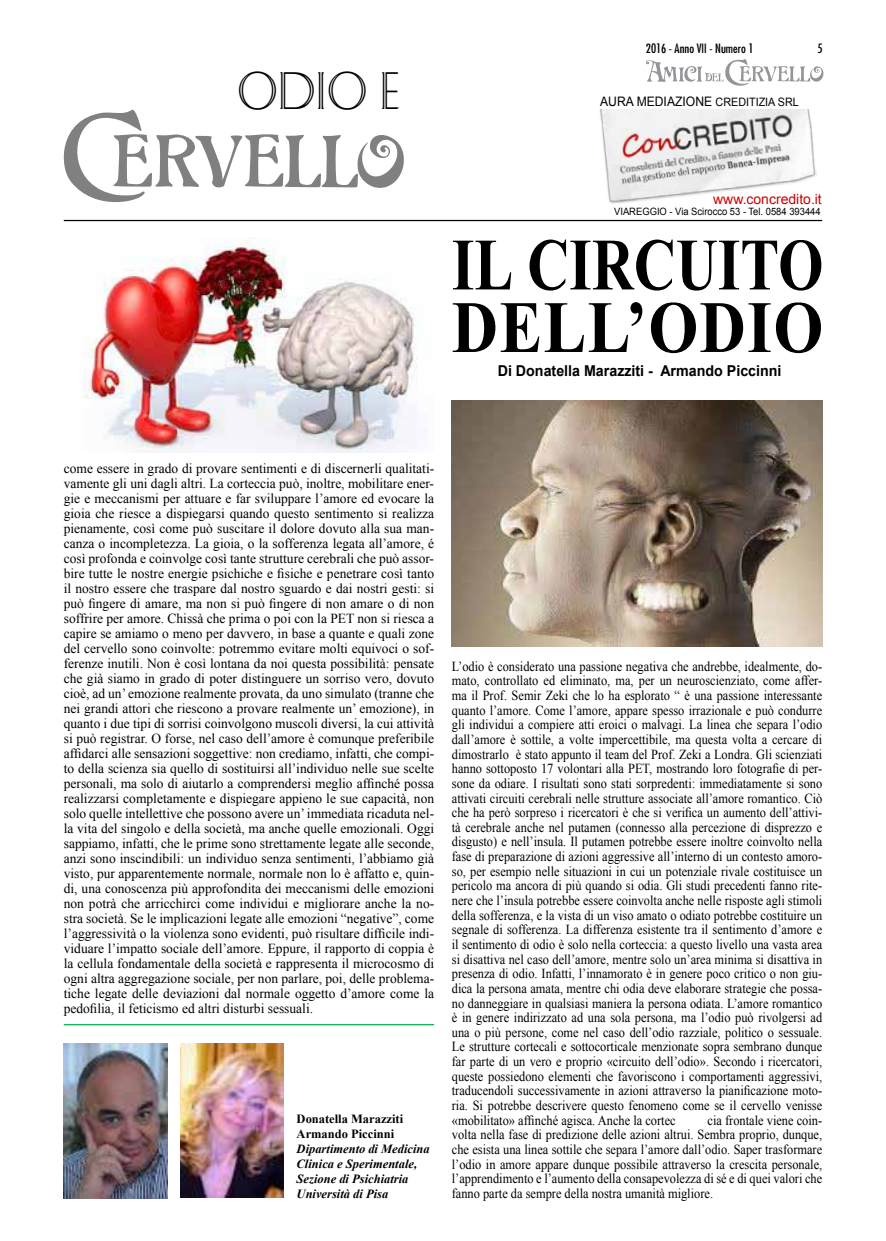
<style>
.page{position:relative;width:886px;height:1241px;background:#fff}
.page>*{position:absolute;margin:0;border:0;box-sizing:border-box;transform-origin:0 0}
.t1{font:700 73.62px/62.5px "Times New Roman";letter-spacing:.01em;color:#000;scale:.79 1}
.t2{font:53.5px "Delphian ATT";color:#000;scale:.93 1}
.t3{font:700 15px "Arial";color:#000;scale:.95 1}
.t4{font:14px "Arial";color:#c00}
.t5{font:13.75px/14.6px "Times New Roman";color:#000;text-align:justify;scale:.9 1}
.t6{font:13.75px/15px "Times New Roman";color:#000;text-align:justify}
.t7{font:13.12px "Arial";color:#000;scale:.93 1}
.t8{font:italic 700 12.5px/15px "Times New Roman";color:#000}
.t9{font:700 12.5px/15px "Times New Roman";color:#000}
.t10{font:condensed 12.5px "Futura";color:#000}
.t11{font:10.12px "Arial";color:#000;scale:.93 1}
.s1{font-size:11.62px}
</style>
<div class="page">
<svg style="left:646px;top:59px;width:178px;height:27px"></svg>
<hr style="left:64px;top:220px;width:758px;height:1px;background:#000">
<svg style="left:63px;top:109px;width:341px;height:93px"></svg>
<img style="left:83px;top:237px;width:334px;height:215px">
<img style="left:180px;top:1043px;width:103px;height:154px">
<img style="left:64px;top:1043px;width:103px;height:155px">
<img style="left:452px;top:400px;width:370px;height:246px">
<hr style="left:64px;top:1023px;width:370px;height:2px;background:#00ac4e">
<img style="left:599px;top:109px;width:218px;height:95px">
<h2 class="t2" style="left:237px;top:62px;width:177px">ODIO E</h2>
<p class="t10" style="left:646px;top:41px;width:109px">2016 - Anno VII - Numero 1</p>
<p class="t10" style="left:817px;top:41px;width:6px">5</p>
<p class="t7" style="left:600px;top:93px;width:215px">AURA MEDIAZIONE <span class="s1">CREDITIZIA SRL</span></p>
<p class="t4" style="left:713px;top:190px;width:110px">WWW.CONCREDITO.IT</p>
<p class="t11" style="left:614px;top:205px;width:224px">VIAREGGIO - VIA SCIROCCO 53 - TEL. 0584 393444</p>
<h1 class="t1" style="left:452px;top:232px;width:331px">IL CIRCUITO<br>DELL’ODIO</h1>
<p class="t3" style="left:498px;top:360px;width:300px">Di Donatella Marazziti - Armando Piccinni</p>
<p class="t6" style="left:64px;top:460px;width:372px">come essere in grado di provare sentimenti e di discernerli qualitati&shy;vamente gli uni dagli altri. La corteccia può, inoltre, mobilitare ener&shy;gie e meccanismi per attuare e far sviluppare l’amore ed evocare la gioia che riesce a dispiegarsi quando questo sentimento si realizza pienamente, così come può suscitare il dolore dovuto alla sua man&shy;canza o incompletezza. La gioia, o la sofferenza legata all’amore, é così profonda e coinvolge così tante strutture cerebrali che può assor&shy;bire tutte le nostre energie psichiche e fisiche e penetrare così tanto il nostro essere che traspare dal nostro sguardo e dai nostri gesti: si può fingere di amare, ma non si può fingere di non amare o di non soffrire per amore. Chissà che prima o poi con la PET non si riesca a capire se amiamo o meno per davvero, in base a quante e quali zone del cervello sono coinvolte: potremmo evitare molti equivoci o sof&shy;ferenze inutili. Non è così lontana da noi questa possibilità: pensate che già siamo in grado di poter distinguere un sorriso vero, dovuto cioè, ad un’ emozione realmente provata, da uno simulato (tranne che nei grandi attori che riescono a provare realmente un’ emozione), in quanto i due tipi di sorrisi coinvolgono muscoli diversi, la cui attività si può registrar. O forse, nel caso dell’amore è comunque preferibile affidarci alle sensazioni soggettive: non crediamo, infatti, che compi&shy;to della scienza sia quello di sostituirsi all’individuo nelle sue scelte personali, ma solo di aiutarlo a comprendersi meglio affinché possa realizzarsi completamente e dispiegare appieno le sue capacità, non solo quelle intellettive che possono avere un’ immediata ricaduta nel&shy;la vita del singolo e della società, ma anche quelle emozionali. Oggi sappiamo, infatti, che le prime sono strettamente legate alle seconde, anzi sono inscindibili: un individuo senza sentimenti, l’abbiamo già visto, pur apparentemente normale, normale non lo è affatto e, quin&shy;di, una conoscenza più approfondita dei meccanismi delle emozioni non potrà che arricchirci come individui e migliorare anche la no&shy;stra società. Se le implicazioni legate alle emozioni “negative”, come l’aggressività o la violenza sono evidenti, può risultare difficile indi&shy;viduare l’impatto sociale dell’amore. Eppure, il rapporto di coppia è la cellula fondamentale della società e rappresenta il microcosmo di ogni altra aggregazione sociale, per non parlare, poi, delle problema&shy;tiche legate delle deviazioni dal normale oggetto d’amore come la pedofilia, il feticismo ed altri disturbi sessuali.</p>
<p class="t9" style="left:297px;top:1111px;width:108px">Donatella Marazziti<br>Armando Piccinni</p>
<p class="t8" style="left:297px;top:1141px;width:135px">Dipartimento di Medicina<br>Clinica e Sperimentale,<br>Sezione di Psichiatria<br>Università di Pisa</p>
<p class="t5" style="left:452px;top:658px;width:413px">L’odio è considerato una passione negativa che andrebbe, idealmente, do&shy;mato, controllato ed eliminato, ma, per un neuroscienziato, come affer&shy;ma il Prof. Semir Zeki che lo ha esplorato “ è una passione interessante quanto l’amore. Come l’amore, appare spesso irrazionale e può condurre gli individui a compiere atti eroici o malvagi. La linea che separa l’odio dall’amore è sottile, a volte impercettibile, ma questa volta a cercare di dimostrarlo è stato appunto il team del Prof. Zeki a Londra. Gli scienziati hanno sottoposto 17 volontari alla PET, mostrando loro fotografie di per&shy;sone da odiare. I risultati sono stati sorpredenti: immediatamente si sono attivati circuiti cerebrali nelle strutture associate all’amore romantico. Ciò che ha però sorpreso i ricercatori è che si verifica un aumento dell’attivi&shy;tà cerebrale anche nel putamen (connesso alla percezione di disprezzo e disgusto) e nell’insula. Il putamen potrebbe essere inoltre coinvolto nella fase di preparazione di azioni aggressive all’interno di un contesto amoro&shy;so, per esempio nelle situazioni in cui un potenziale rivale costituisce un pericolo ma ancora di più quando si odia. Gli studi precedenti fanno rite&shy;nere che l’insula potrebbe essere coinvolta anche nelle risposte agli stimoli della sofferenza, e la vista di un viso amato o odiato potrebbe costituire un segnale di sofferenza. La differenza esistente tra il sentimento d’amore e il sentimento di odio è solo nella corteccia: a questo livello una vasta area si disattiva nel caso dell’amore, mentre solo un’area minima si disattiva in presenza di odio. Infatti, l’innamorato è in genere poco critico o non giu&shy;dica la persona amata, mentre chi odia deve elaborare strategie che possa&shy;no danneggiare in qualsiasi maniera la persona odiata. L’amore romantico è in genere indirizzato ad una sola persona, ma l’odio può rivolgersi ad una o più persone, come nel caso dell’odio razziale, politico o sessuale.<br>Le strutture cortecali e sottocorticale menzionate sopra sembrano dunque far parte di un vero e proprio «circuito dell’odio». Secondo i ricercatori, queste possiedono elementi che favoriscono i comportamenti aggressivi, traducendoli successivamente in azioni attraverso la pianificazione moto&shy;ria. Si potrebbe descrivere questo fenomeno come se il cervello venisse «mobilitato» affinché agisca. Anche la cortec</p>
<p class="t5" style="left:452px;top:1112px;width:413px;text-indent:256px">cia frontale viene coin&shy;volta nella fase di predizione delle azioni altrui. Sembra proprio, dunque, che esista una linea sottile che separa l’amore dall’odio. Saper trasformare l’odio in amore appare dunque possibile attraverso la crescita personale, l’apprendimento e l’aumento della consapevolezza di sé e di quei valori che fanno parte da sempre della nostra umanità migliore.</p>
</div>
